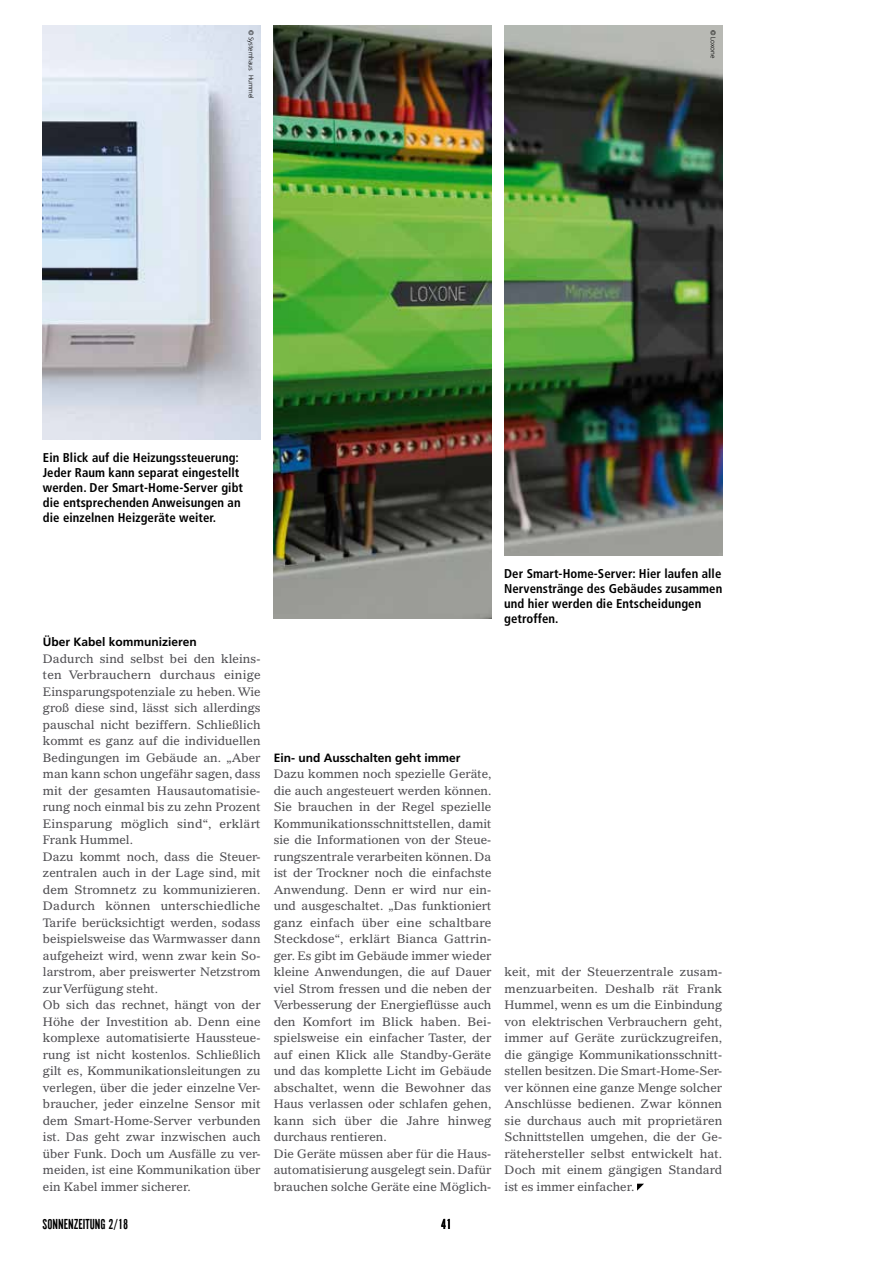
<style>
.page{position:relative;width:893px;height:1263px;background:#fff}
.page>*{position:absolute;margin:0;border:0;box-sizing:border-box;transform-origin:0 0}
.t1{font:15px "Alternate Gothic Com No 1";color:#000}
.t2{font:700 condensed 12.75px/15px "Frutiger LT Std";letter-spacing:.005em;color:#000}
.t3{font:12px/16.5px "Gazette LT Std";color:#504f53}
.t4{font:700 12px "Frutiger LT Pro";color:#000}
.t5{font:300 6.75px "Frutiger LT Std";color:#000}
.t6{font:300 6.75px "Frutiger LT Pro";color:#000}
.s1{font-family:"Frutiger LT Std"}
</style>
<div class="page">
<img style="left:504px;top:26px;width:218px;height:529px">
<svg style="left:637px;top:1184px;width:7px;height:7px"></svg>
<img style="left:274px;top:26px;width:218px;height:592px">
<img style="left:43px;top:26px;width:218px;height:414px">
<p class="t5" style="left:255px;top:30px;width:71px;rotate:90deg">© Systemhaus Hummel</p>
<p class="t6" style="left:717px;top:30px;width:30px;rotate:90deg"><span class="s1">©</span> Loxone</p>
<p class="t2" style="left:43px;top:450px;width:202px">Ein Blick auf die Heizungssteuerung:<br>Jeder Raum kann separat eingestellt werden. Der Smart-Home-Server gibt die entsprechenden Anweisungen an die einzelnen Heizgeräte weiter.</p>
<p class="t4" style="left:43px;top:635px;width:155px">Über Kabel kommunizieren</p>
<p class="t3" style="left:43px;top:650px;width:219px">Dadurch sind selbst bei den kleins&shy;ten Verbrauchern durchaus einige Einsparungspotenziale zu heben. Wie groß diese sind, lässt sich allerdings pauschal nicht beziffern. Schließlich kommt es ganz auf die individuellen Bedingungen im Gebäude an. „Aber man kann schon ungefähr sagen, dass mit der gesamten Hausautomatisie&shy;rung noch einmal bis zu zehn Prozent Einsparung möglich sind“, erklärt Frank Hummel.<br>Dazu kommt noch, dass die Steuer&shy;zentralen auch in der Lage sind, mit dem Stromnetz zu kommunizieren.<br>Dadurch können unterschiedliche Tarife berücksichtigt werden, sodass beispielsweise das Warmwasser dann aufgeheizt wird, wenn zwar kein So&shy;larstrom, aber preiswerter Netzstrom zur Verfügung steht.<br>Ob sich das rechnet, hängt von der Höhe der Investition ab. Denn eine komplexe automatisierte Haussteue&shy;rung ist nicht kostenlos. Schließlich gilt es, Kommunikationsleitungen zu verlegen, über die jeder einzelne Ver&shy;braucher, jeder einzelne Sensor mit dem Smart-Home-Server verbunden ist. Das geht zwar inzwischen auch über Funk. Doch um Ausfälle zu ver&shy;meiden, ist eine Kommunikation über ein Kabel immer sicherer.</p>
<p class="t4" style="left:274px;top:750px;width:188px">Ein- und Ausschalten geht immer</p>
<p class="t3" style="left:274px;top:765px;width:219px">Dazu kommen noch spezielle Geräte, die auch angesteuert werden können.<br>Sie brauchen in der Regel spezielle Kommunikationsschnittstellen, damit sie die Informationen von der Steue&shy;rungszentrale verarbeiten können. Da ist der Trockner noch die einfachste Anwendung. Denn er wird nur ein&shy;und ausgeschaltet. „Das funktioniert ganz einfach über eine schaltbare Steckdose“, erklärt Bianca Gattrin&shy;ger. Es gibt im Gebäude immer wieder kleine Anwendungen, die auf Dauer viel Strom fressen und die neben der Verbesserung der Energieflüsse auch den Komfort im Blick haben. Bei&shy;spielsweise ein einfacher Taster, der auf einen Klick alle Standby-Geräte und das komplette Licht im Gebäude abschaltet, wenn die Bewohner das Haus verlassen oder schlafen gehen, kann sich über die Jahre hinweg durchaus rentieren.<br>Die Geräte müssen aber für die Haus&shy;automatisierung ausgelegt sein. Dafür brauchen solche Geräte eine Möglich-</p>
<p class="t1" style="left:43px;top:1216px;width:87px">SONNENZEITUNG 2/18</p>
<p class="t1" style="left:441px;top:1216px;width:12px">41</p>
<p class="t2" style="left:504px;top:566px;width:220px">Der Smart-Home-Server: Hier laufen alle<br>Nervenstränge des Gebäudes zusammen und hier werden die Entscheidungen getroffen.</p>
<p class="t3" style="left:505px;top:963px;width:219px;text-align:justify">keit, mit der Steuerzentrale zusam&shy;menzuarbeiten. Deshalb rät Frank Hummel, wenn es um die Einbindung von elektrischen Verbrauchern geht, immer auf Geräte zurückzugreifen, die gängige Kommunikationsschnitt&shy;stellen besitzen. Die Smart-Home-Ser&shy;ver können eine ganze Menge solcher Anschlüsse bedienen. Zwar können sie durchaus auch mit proprietären Schnittstellen umgehen, die der Ge&shy;rätehersteller selbst entwickelt hat.<br>Doch mit einem gängigen Standard ist es immer einfacher.</p>
</div>
